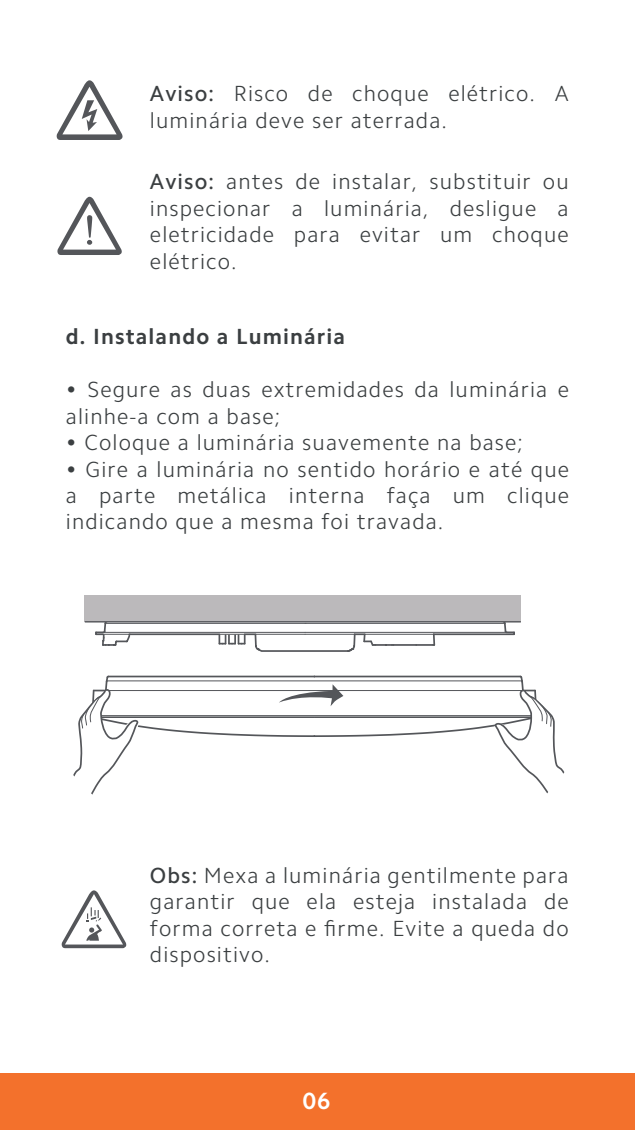
<style>
.page{position:relative;width:635px;height:1130px;background:#fff}
.page>*{position:absolute;margin:0;border:0;box-sizing:border-box;transform-origin:0 0}
.t1{font:700 23.6px "Camphor Pro";color:#fff}
.t2{font:300 22px/26.4px "Camphor Pro";letter-spacing:.05em;color:#3b3f41;text-align:justify}
.t3{font:700 22px "Camphor Pro";letter-spacing:.05em;color:#3b3f41}
.s1{font-weight:500}
</style>
<div class="page">
<div style="left:0;top:1073px;width:635px;height:56px;background:#f3712c"></div>
<svg style="left:56px;top:80px;width:67px;height:60px"></svg>
<svg style="left:57px;top:197px;width:65px;height:58px"></svg>
<hr style="left:305px;top:631px;width:202px;height:2px;background:#54565a">
<hr style="left:103px;top:631px;width:202px;height:2px;background:#54565a">
<hr style="left:434px;top:633px;width:80px;height:2px;background:#54565a">
<hr style="left:305px;top:633px;width:50px;height:2px;background:#54565a">
<svg style="left:501px;top:622px;width:14px;height:12px"></svg>
<hr style="left:256px;top:633px;width:49px;height:2px;background:#54565a">
<hr style="left:129px;top:633px;width:90px;height:2px;background:#54565a">
<hr style="left:306px;top:622px;width:199px;height:2px;background:#54565a">
<hr style="left:105px;top:622px;width:200px;height:2px;background:#54565a">
<hr style="left:262px;top:650px;width:86px;height:1px;background:#54565a">
<svg style="left:95px;top:622px;width:36px;height:23px"></svg>
<svg style="left:219px;top:633px;width:45px;height:19px"></svg>
<svg style="left:346px;top:633px;width:89px;height:19px"></svg>
<div style="left:85px;top:595px;width:436px;height:26px;background:#bbb9bb"></div>
<hr style="left:85px;top:621px;width:436px;height:1px;background:#54565a">
<svg style="left:73px;top:675px;width:492px;height:120px"></svg>
<svg style="left:61px;top:890px;width:65px;height:58px"></svg>
<p class="t2" style="left:150px;top:80px;width:420px"><span class="s1">Aviso:</span> Risco de choque elétrico. A luminária deve ser aterrada.</p>
<p class="t2" style="left:150px;top:168px;width:420px"><span class="s1">Aviso:</span> antes de instalar, substituir ou inspecionar a luminária, desligue a eletricidade para evitar um choque elétrico.</p>
<p class="t3" style="left:66px;top:324px;width:281px">d. Instalando a Luminária</p>
<p class="t2" style="left:66px;top:376px;width:505px">• Segure as duas extremidades da luminária e alinhe-a com a base;</p>
<p class="t2" style="left:66px;top:429px;width:459px">• Coloque a luminária suavemente na base;</p>
<p class="t2" style="left:66px;top:455px;width:505px">• Gire a luminária no sentido horário e até que a parte metálica interna faça um clique indicando que a mesma foi travada.</p>
<p class="t2" style="left:150px;top:861px;width:420px"><span class="s1">Obs:</span> Mexa a luminária gentilmente para garantir que ela esteja instalada de forma correta e firme. Evite a queda do dispositivo.</p>
<p class="t1" style="left:303px;top:1087px;width:29px">06</p>
</div>
